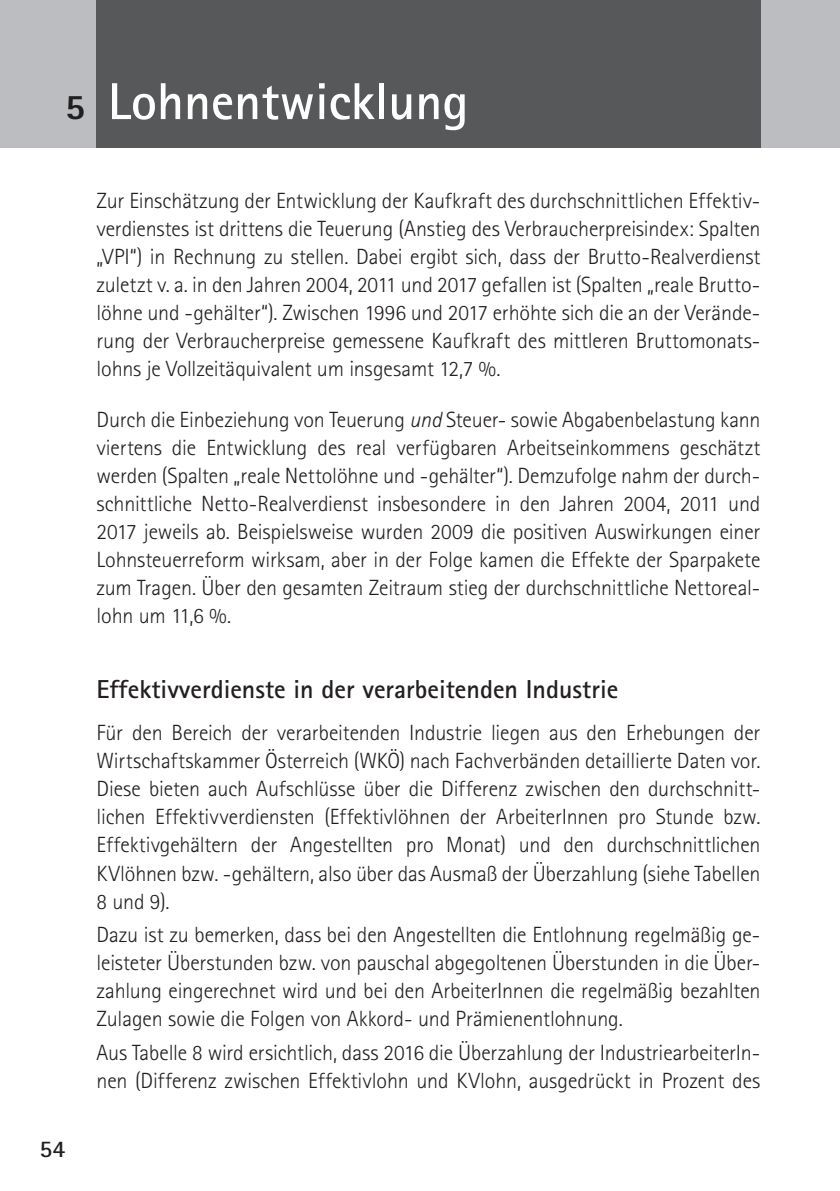
<style>
.page{position:relative;width:840px;height:1191px;background:#fff}
.page>*{position:absolute;margin:0;border:0;box-sizing:border-box;transform-origin:0 0}
.t1{font:700 52px "Rotis Sans Serif Std";color:#fff}
.t2{font:700 26px "Rotis Sans Serif Std";color:#231f20}
.t3{font:700 24px "Rotis Sans Serif Std";color:#231f20}
.t4{font:300 22px/28px "Rotis Sans Serif Std";letter-spacing:-.005em;color:#231f20;text-align:justify}
.s1{font-weight:800;font-size:36px;color:#231f20}
.s2{font-style:italic}
</style>
<div class="page">
<hr style="left:839px;top:269px;width:1px;height:837px;background:#e1e2e4">
<div style="left:0;top:0;width:839px;height:147px;background:#bcbdc0"></div>
<div style="left:96px;top:0;width:664px;height:147px;background:#57585a"></div>
<h1 class="t1" style="left:65px;top:69px;width:404px"><span class="s1">5</span> Lohnentwicklung</h1>
<p class="t4" style="left:96px;top:187px;width:665px">Zur Einschätzung der Entwicklung der Kaufkraft des durchschnittlichen Effektiv&shy;verdienstes ist drittens die Teuerung (Anstieg des Verbraucherpreisindex: Spalten „VPI“) in Rechnung zu stellen. Dabei ergibt sich, dass der Brutto-Realverdienst zuletzt v. a. in den Jahren 2004, 2011 und 2017 gefallen ist (Spalten „reale Brutto&shy;löhne und -gehälter“). Zwischen 1996 und 2017 erhöhte sich die an der Verände&shy;rung der Verbraucherpreise gemessene Kaufkraft des mittleren Bruttomonats&shy;lohns je Vollzeitäquivalent um insgesamt 12,7 %.</p>
<p class="t4" style="left:96px;top:405px;width:665px">Durch die Einbeziehung von Teuerung <span class="s2">und</span> Steuer- sowie Abgabenbelastung kann viertens die Entwicklung des real verfügbaren Arbeitseinkommens geschätzt werden (Spalten „reale Nettolöhne und -gehälter“). Demzufolge nahm der durch&shy;schnittliche Netto-Realverdienst insbesondere in den Jahren 2004, 2011 und 2017 jeweils ab. Beispielsweise wurden 2009 die positiven Auswirkungen einer Lohnsteuerreform wirksam, aber in der Folge kamen die Effekte der Sparpakete zum Tragen. Über den gesamten Zeitraum stieg der durchschnittliche Nettoreal&shy;lohn um 11,6 %.</p>
<p class="t3" style="left:40px;top:1133px;width:27px">54</p>
<p class="t2" style="left:96px;top:673px;width:523px">Effektivverdienste in der verarbeitenden Industrie</p>
<p class="t4" style="left:96px;top:719px;width:665px">Für den Bereich der verarbeitenden Industrie liegen aus den Erhebungen der Wirtschaftskammer Österreich (WKÖ) nach Fachverbänden detaillierte Daten vor.<br>Diese bieten auch Aufschlüsse über die Differenz zwischen den durchschnitt&shy;lichen Effektivverdiensten (Effektivlöhnen der ArbeiterInnen pro Stunde bzw.<br>Effektivgehältern der Angestellten pro Monat) und den durchschnittlichen KVlöhnen bzw. -gehältern, also über das Ausmaß der Überzahlung (siehe Tabellen 8 und 9).</p>
<p class="t4" style="left:96px;top:920px;width:665px">Dazu ist zu bemerken, dass bei den Angestellten die Entlohnung regelmäßig ge&shy;leisteter Überstunden bzw. von pauschal abgegoltenen Überstunden in die Über&shy;zahlung eingerechnet wird und bei den ArbeiterInnen die regelmäßig bezahlten Zulagen sowie die Folgen von Akkord- und Prämienentlohnung.</p>
<p class="t4" style="left:96px;top:1038px;width:665px">Aus Tabelle 8 wird ersichtlich, dass 2016 die Überzahlung der IndustriearbeiterIn&shy;nen (Differenz zwischen Effektivlohn und KVlohn, ausgedrückt in Prozent des</p>
</div>
